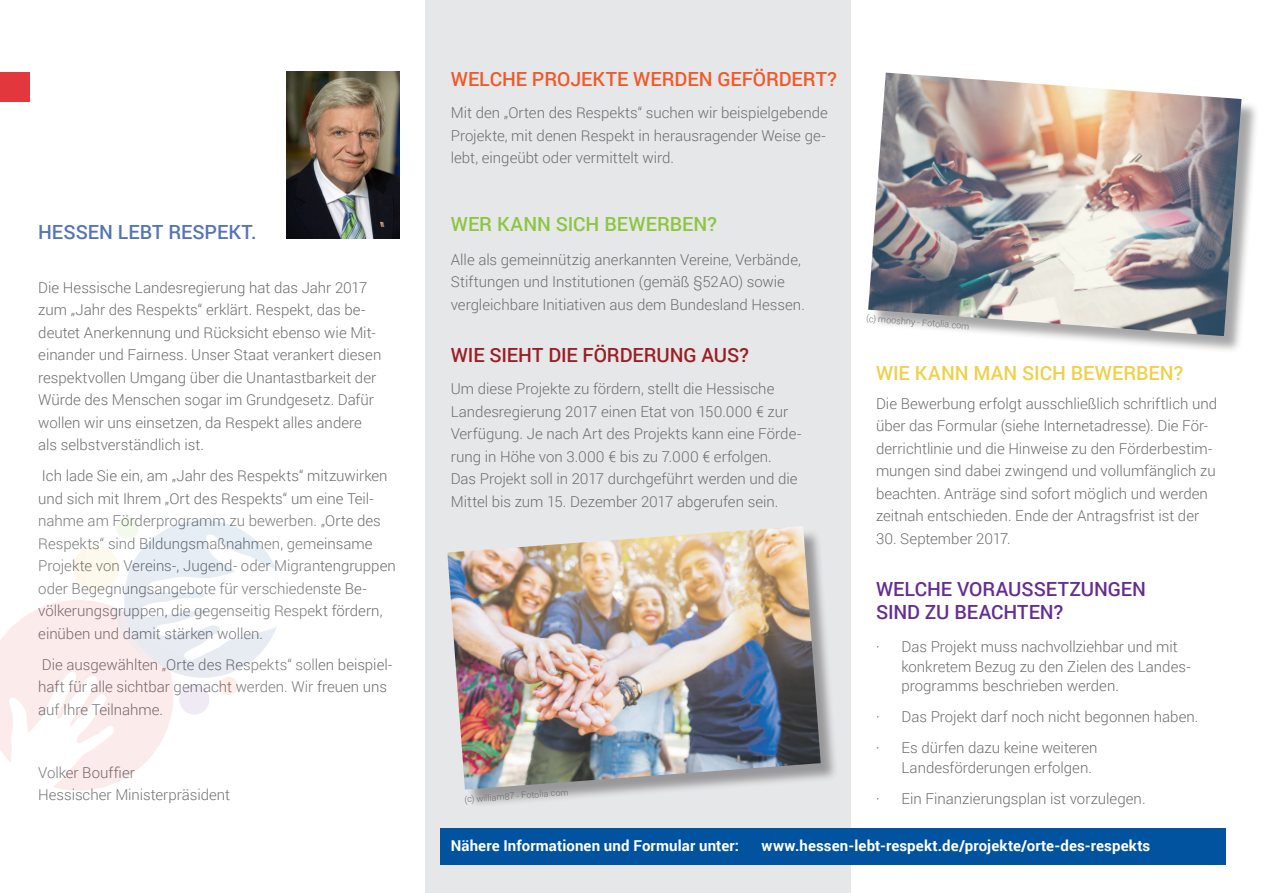
<style>
.page{position:relative;width:1263px;height:893px;background:#fff}
.page>*{position:absolute;margin:0;border:0;box-sizing:border-box;transform-origin:0 0}
.t1{font:500 19.5px/23.4px "Roboto";letter-spacing:-.005em;color:#652d91}
.t2{font:500 19.5px "Roboto";letter-spacing:-.005em;color:#f15929}
.t3{font:500 19.5px "Roboto";letter-spacing:-.005em;color:#9b1e24}
.t4{font:500 19.5px "Roboto";letter-spacing:-.005em;color:#eed04a}
.t5{font:500 19.5px "Roboto";color:#8bc63e}
.t6{font:500 19.5px "Roboto";color:#5474b5}
.t7{font:300 15px/22.5px "Roboto";color:#6c6d70}
.t8{font:700 15px "Roboto";letter-spacing:.01em;color:#fff}
.t9{font:300 9px "Roboto";color:#6c6d70}
</style>
<div class="page">
<div style="left:425px;top:0;width:425px;height:893px;background:#e6e7e9"></div>
<div style="left:440px;top:828px;width:786px;height:36px;background:#0153a0"></div>
<img style="left:286px;top:71px;width:114px;height:167px">
<svg style="left:0;top:517px;width:277px;height:274px"></svg>
<div style="left:0;top:72px;width:30px;height:30px;background:#e1373d"></div>
<div style="left:450px;top:529px;width:389px;height:278px;background:#231f20;opacity:.4"></div>
<img style="left:447px;top:526px;width:374px;height:264px">
<div style="left:871px;top:75px;width:389px;height:279px;background:#231f20;opacity:.4"></div>
<img style="left:868px;top:73px;width:373px;height:263px">
<h1 class="t6" style="left:38px;top:219px;width:220px">HESSEN LEBT RESPEKT.</h1>
<p class="t7" style="left:38px;top:276px;width:345px">Die Hessische Landesregierung hat das Jahr 2017 zum „Jahr des Respekts“ erklärt. Respekt, das be&shy;deutet Anerkennung und Rücksicht ebenso wie Mit&shy;einander und Fairness. Unser Staat verankert diesen respektvollen Umgang über die Unantastbarkeit der Würde des Menschen sogar im Grundgesetz. Dafür wollen wir uns einsetzen, da Respekt alles andere als selbstverständlich ist.</p>
<p class="t7" style="left:38px;top:464px;width:359px">Ich lade Sie ein, am „Jahr des Respekts“ mitzuwirken und sich mit Ihrem „Ort des Respekts“ um eine Teil&shy;nahme am Förderprogramm zu bewerben. „Orte des Respekts“ sind Bildungsmaßnahmen, gemeinsame Projekte von Vereins-, Jugend- oder Migrantengruppen oder Begegnungsangebote für verschiedenste Be&shy;völkerungsgruppen, die gegenseitig Respekt fördern, einüben und damit stärken wollen.</p>
<p class="t7" style="left:38px;top:653px;width:356px">Die ausgewählten „Orte des Respekts“ sollen beispiel&shy;haft für alle sichtbar gemacht werden. Wir freuen uns auf Ihre Teilnahme.</p>
<p class="t7" style="left:38px;top:760px;width:193px">Volker Bouffier<br>Hessischer Ministerpräsident</p>
<h1 class="t2" style="left:451px;top:66px;width:388px">WELCHE PROJEKTE WERDEN GEFÖRDERT?</h1>
<p class="t7" style="left:451px;top:101px;width:378px">Mit den „Orten des Respekts“ suchen wir beispielgebende<br>Projekte, mit denen Respekt in herausragender Weise ge&shy;lebt, eingeübt oder vermittelt wird.</p>
<h1 class="t5" style="left:451px;top:211px;width:268px">WER KANN SICH BEWERBEN?</h1>
<p class="t7" style="left:451px;top:248px;width:356px">Alle als gemeinnützig anerkannten Vereine, Verbände,<br>Stiftungen und Institutionen (gemäß §52AO) sowie vergleichbare Initiativen aus dem Bundesland Hessen.</p>
<h1 class="t3" style="left:451px;top:342px;width:300px">WIE SIEHT DIE FÖRDERUNG AUS?</h1>
<p class="t7" style="left:451px;top:377px;width:352px">Um diese Projekte zu fördern, stellt die Hessische Landesregierung 2017 einen Etat von 150.000 € zur Verfügung. Je nach Art des Projekts kann eine Förde&shy;rung in Höhe von 3.000 € bis zu 7.000 € erfolgen.<br>Das Projekt soll in 2017 durchgeführt werden und die Mittel bis zum 15. Dezember 2017 abgerufen sein.</p>
<p class="t9" style="left:464px;top:793px;width:106px;rotate:-4deg">(c) william87 - Fotolia.com</p>
<p class="t9" style="left:867px;top:312px;width:105px;rotate:4deg">(c) mooshny - Fotolia.com</p>
<h1 class="t4" style="left:876px;top:360px;width:309px">WIE KANN MAN SICH BEWERBEN?</h1>
<p class="t7" style="left:876px;top:392px;width:343px">Die Bewerbung erfolgt ausschließlich schriftlich und über das Formular (siehe Internetadresse). Die För&shy;derrichtlinie und die Hinweise zu den Förderbestim&shy;mungen sind dabei zwingend und vollumfänglich zu beachten. Anträge sind sofort möglich und werden zeitnah entschieden. Ende der Antragsfrist ist der</p>
<p class="t7" style="left:876px;top:527px;width:136px">30. September 2017.</p>
<h1 class="t1" style="left:876px;top:576px;width:272px">WELCHE VORAUSSETZUNGEN<br>SIND ZU BEACHTEN?</h1>
<p class="t7" style="left:901px;top:637px;width:291px;line-height:19.5px;text-indent:-26px">· Das Projekt muss nachvollziehbar und mit konkretem Bezug zu den Zielen des Landes&shy;programms beschrieben werden.</p>
<p class="t7" style="left:876px;top:701px;width:324px;line-height:31px">· Das Projekt darf noch nicht begonnen haben. · Es dürfen dazu keine weiteren</p>
<p class="t7" style="left:876px;top:751px;width:271px;line-height:31px;text-indent:26px">Landesförderungen erfolgen.<br>· Ein Finanzierungsplan ist vorzulegen.</p>
<p class="t8" style="left:451px;top:835px;width:290px">Nähere Informationen und Formular unter:</p>
<p class="t8" style="left:762px;top:835px;width:390px">www.hessen-lebt-respekt.de/projekte/orte-des-respekts</p>
</div>
